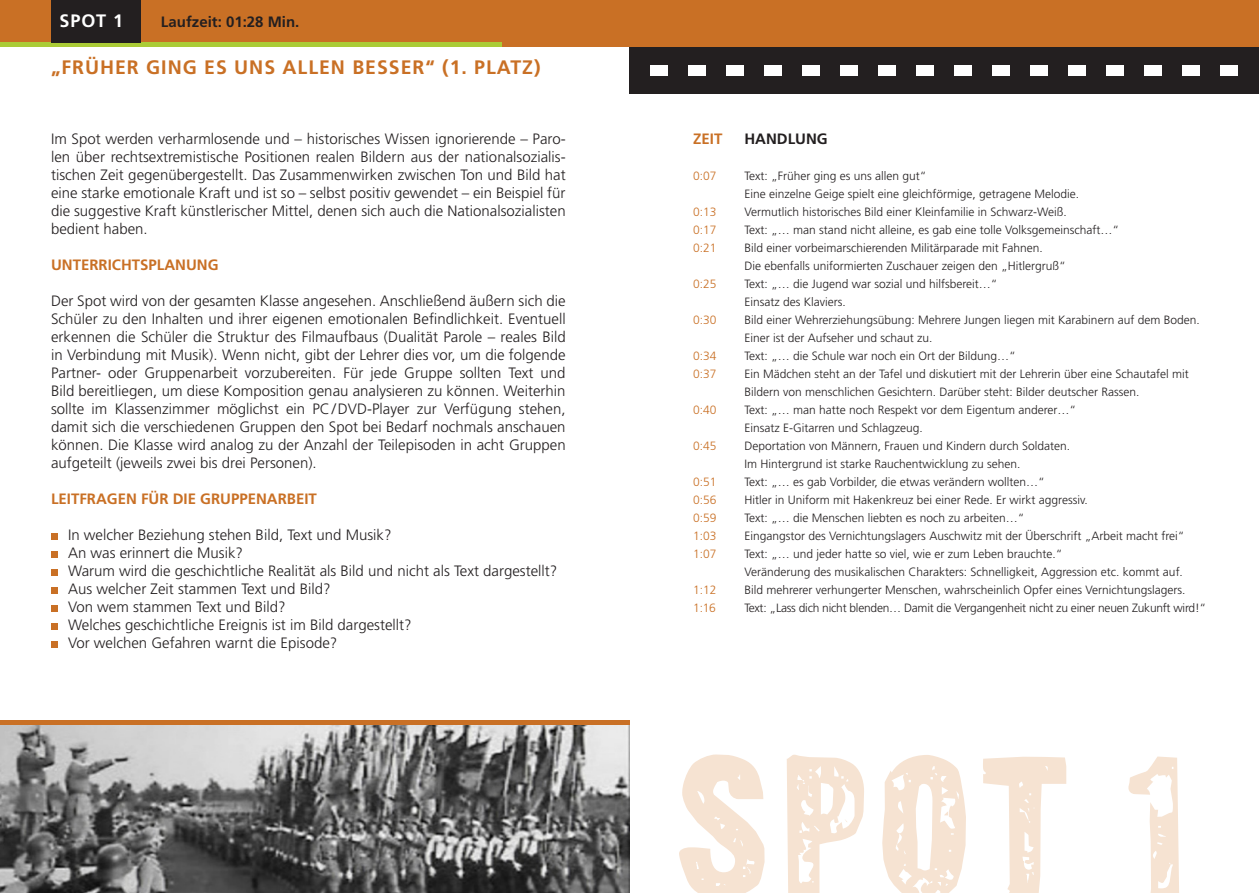
<style>
.page{position:relative;width:1259px;height:893px;background:#fff}
.page>*{position:absolute;margin:0;border:0;box-sizing:border-box;transform-origin:0 0}
.t1{font:201px "Raw Normal";color:#f6e3d2}
.t2{font:700 19.5px "Frutiger LT Std";letter-spacing:.05em;color:#c97025}
.t3{font:700 18px "Frutiger LT Std";color:#fff}
.t4{font:300 15px/18px "Frutiger LT Std";color:#231f20;text-align:justify}
.t5{font:700 15px "Frutiger LT Std";color:#c97025}
.t6{font:700 15px "Frutiger LT Std";color:#231f20}
.t7{font:300 12px/18px "Frutiger LT Std";color:#231f20}
.t8{font:300 12px "Frutiger LT Std";letter-spacing:-.02em;color:#231f20}
.t9{font:300 12px "Frutiger LT Std";color:#c97025}
.s1{color:#c97025}
</style>
<div class="page">
<img style="left:0;top:724px;width:629px;height:169px">
<div style="left:0;top:0;width:629px;height:47px;background:#c97025"></div>
<hr style="left:0;top:43px;width:502px;height:4px;background:#abcc36">
<div style="left:629px;top:0;width:630px;height:47px;background:#c97025"></div>
<div style="left:629px;top:47px;width:630px;height:47px;background:#231f20"></div>
<svg style="left:51px;top:534px;width:6px;height:6px"></svg>
<svg style="left:51px;top:552px;width:6px;height:6px"></svg>
<svg style="left:51px;top:570px;width:6px;height:6px"></svg>
<svg style="left:51px;top:588px;width:6px;height:6px"></svg>
<svg style="left:51px;top:606px;width:6px;height:6px"></svg>
<svg style="left:51px;top:624px;width:6px;height:6px"></svg>
<svg style="left:51px;top:642px;width:6px;height:6px"></svg>
<div style="left:51px;top:0;width:89px;height:43px;background:#231f20"></div>
<div style="left:650px;top:65px;width:17px;height:10px;background:#fff"></div>
<div style="left:688px;top:65px;width:17px;height:10px;background:#fff"></div>
<div style="left:726px;top:65px;width:17px;height:10px;background:#fff"></div>
<div style="left:764px;top:65px;width:17px;height:10px;background:#fff"></div>
<div style="left:802px;top:65px;width:17px;height:10px;background:#fff"></div>
<div style="left:840px;top:65px;width:17px;height:10px;background:#fff"></div>
<div style="left:878px;top:65px;width:17px;height:10px;background:#fff"></div>
<div style="left:916px;top:65px;width:17px;height:10px;background:#fff"></div>
<div style="left:954px;top:65px;width:17px;height:10px;background:#fff"></div>
<div style="left:992px;top:65px;width:17px;height:10px;background:#fff"></div>
<div style="left:1030px;top:65px;width:17px;height:10px;background:#fff"></div>
<div style="left:1068px;top:65px;width:17px;height:10px;background:#fff"></div>
<div style="left:1106px;top:65px;width:17px;height:10px;background:#fff"></div>
<div style="left:1144px;top:65px;width:17px;height:10px;background:#fff"></div>
<div style="left:1182px;top:65px;width:17px;height:10px;background:#fff"></div>
<div style="left:1220px;top:65px;width:17px;height:10px;background:#fff"></div>
<hr style="left:0;top:720px;width:629px;height:4px;background:#c97025">
<p class="t3" style="left:60px;top:10px;width:65px">SPOT 1</p>
<p class="t6" style="left:161px;top:13px;width:140px">LAUFZEIT: 01:28 MIN.</p>
<h2 class="t2" style="left:51px;top:56px;width:491px">„FRÜHER GING ES UNS ALLEN BESSER“ (1. PLATZ)</h2>
<p class="t4" style="left:51px;top:130px;width:516px">Im Spot werden verharmlosende und – historisches Wissen ignorierende – Paro&shy;len über rechtsextremistische Positionen realen Bildern aus der nationalsozialis&shy;tischen Zeit gegenübergestellt. Das Zusammenwirken zwischen Ton und Bild hat eine starke emotionale Kraft und ist so – selbst positiv gewendet – ein Beispiel für die suggestive Kraft künstlerischer Mittel, denen sich auch die Nationalsozialisten bedient haben.</p>
<p class="t5" style="left:51px;top:256px;width:169px">UNTERRICHTSPLANUNG</p>
<p class="t4" style="left:51px;top:292px;width:516px">Der Spot wird von der gesamten Klasse angesehen. Anschließend äußern sich die Schüler zu den Inhalten und ihrer eigenen emotionalen Befindlichkeit. Eventuell erkennen die Schüler die Struktur des Filmaufbaus (Dualität Parole – reales Bild in Verbindung mit Musik). Wenn nicht, gibt der Lehrer dies vor, um die folgende Partner- oder Gruppenarbeit vorzubereiten. Für jede Gruppe sollten Text und Bild bereitliegen, um diese Komposition genau analysieren zu können. Weiterhin sollte im Klassenzimmer möglichst ein PC/DVD-Player zur Verfügung stehen, damit sich die verschiedenen Gruppen den Spot bei Bedarf nochmals anschauen können. Die Klasse wird analog zu der Anzahl der Teilepisoden in acht Gruppen aufgeteilt (jeweils zwei bis drei Personen).</p>
<p class="t5" style="left:51px;top:490px;width:267px">LEITFRAGEN FÜR DIE GRUPPENARBEIT</p>
<p class="t4" style="left:68px;top:526px;width:491px;text-align:left">In welcher Beziehung stehen Bild, Text und Musik?<br>An was erinnert die Musik?<br>Warum wird die geschichtliche Realität als Bild und nicht als Text dargestellt?<br>Aus welcher Zeit stammen Text und Bild?<br>Von wem stammen Text und Bild?<br>Welches geschichtliche Ereignis ist im Bild dargestellt?<br>Vor welchen Gefahren warnt die Episode?</p>
<p class="t6" style="left:693px;top:130px;width:136px"><span class="s1">ZEIT</span> HANDLUNG</p>
<p class="t9" style="left:693px;top:169px;width:25px">0:07</p>
<p class="t7" style="left:744px;top:167px;width:336px">Text: „Früher ging es uns allen gut“<br>Eine einzelne Geige spielt eine gleichförmige, getragene Melodie.</p>
<p class="t9" style="left:693px;top:205px;width:25px">0:13</p>
<p class="t7" style="left:744px;top:203px;width:324px">Vermutlich historisches Bild einer Kleinfamilie in Schwarz-Weiß.</p>
<p class="t9" style="left:693px;top:223px;width:25px">0:17</p>
<p class="t7" style="left:744px;top:221px;width:376px">Text: „… man stand nicht alleine, es gab eine tolle Volksgemeinschaft…“</p>
<p class="t9" style="left:693px;top:241px;width:25px">0:21</p>
<p class="t7" style="left:744px;top:239px;width:323px">Bild einer vorbeimarschierenden Militärparade mit Fahnen.<br>Die ebenfalls uniformierten Zuschauer zeigen den „Hitlergruß“</p>
<p class="t9" style="left:693px;top:277px;width:25px">0:25</p>
<p class="t7" style="left:744px;top:275px;width:255px">Text: „… die Jugend war sozial und hilfsbereit…“<br>Einsatz des Klaviers.</p>
<p class="t9" style="left:693px;top:313px;width:25px">0:30</p>
<p class="t7" style="left:744px;top:311px;width:457px">Bild einer Wehrerziehungsübung: Mehrere Jungen liegen mit Karabinern auf dem Boden.<br>Einer ist der Aufseher und schaut zu.</p>
<p class="t9" style="left:693px;top:349px;width:25px">0:34</p>
<p class="t7" style="left:744px;top:347px;width:273px">Text: „… die Schule war noch ein Ort der Bildung…“</p>
<p class="t9" style="left:693px;top:367px;width:25px">0:37</p>
<p class="t7" style="left:744px;top:365px;width:446px">Ein Mädchen steht an der Tafel und diskutiert mit der Lehrerin über eine Schautafel mit<br>Bildern von menschlichen Gesichtern. Darüber steht: Bilder deutscher Rassen.</p>
<p class="t9" style="left:693px;top:403px;width:25px">0:40</p>
<p class="t7" style="left:744px;top:401px;width:333px">Text: „… man hatte noch Respekt vor dem Eigentum anderer…“<br>Einsatz E-Gitarren und Schlagzeug.</p>
<p class="t9" style="left:693px;top:439px;width:25px">0:45</p>
<p class="t7" style="left:744px;top:437px;width:327px">Deportation von Männern, Frauen und Kindern durch Soldaten.<br>Im Hintergrund ist starke Rauchentwicklung zu sehen.</p>
<p class="t9" style="left:693px;top:475px;width:25px">0:51</p>
<p class="t7" style="left:744px;top:473px;width:302px">Text: „… es gab Vorbilder, die etwas verändern wollten…“</p>
<p class="t9" style="left:693px;top:493px;width:25px">0:56</p>
<p class="t7" style="left:744px;top:491px;width:345px">Hitler in Uniform mit Hakenkreuz bei einer Rede. Er wirkt aggressiv.</p>
<p class="t9" style="left:693px;top:511px;width:25px">0:59</p>
<p class="t7" style="left:744px;top:509px;width:282px">Text: „… die Menschen liebten es noch zu arbeiten…“</p>
<p class="t9" style="left:693px;top:529px;width:25px">1:03</p>
<p class="t7" style="left:744px;top:527px;width:442px">Eingangstor des Vernichtungslagers Auschwitz mit der Überschrift „Arbeit macht frei“</p>
<p class="t9" style="left:693px;top:547px;width:25px">1:07</p>
<p class="t7" style="left:744px;top:545px;width:440px">Text: „… und jeder hatte so viel, wie er zum Leben brauchte.“<br>Veränderung des musikalischen Charakters: Schnelligkeit, Aggression etc. kommt auf.</p>
<p class="t9" style="left:693px;top:583px;width:25px">1:12</p>
<p class="t7" style="left:744px;top:581px;width:443px">Bild mehrerer verhungerter Menschen, wahrscheinlich Opfer eines Vernichtungslagers.</p>
<p class="t9" style="left:693px;top:601px;width:24px">1:16</p>
<p class="t8" style="left:744px;top:601px;width:463px">Text: „Lass dich nicht blenden… Damit die Vergangenheit nicht zu einer neuen Zukunft wird!“</p>
<h1 class="t1" style="left:675px;top:721px;width:514px">SPOT 1</h1>
</div>
